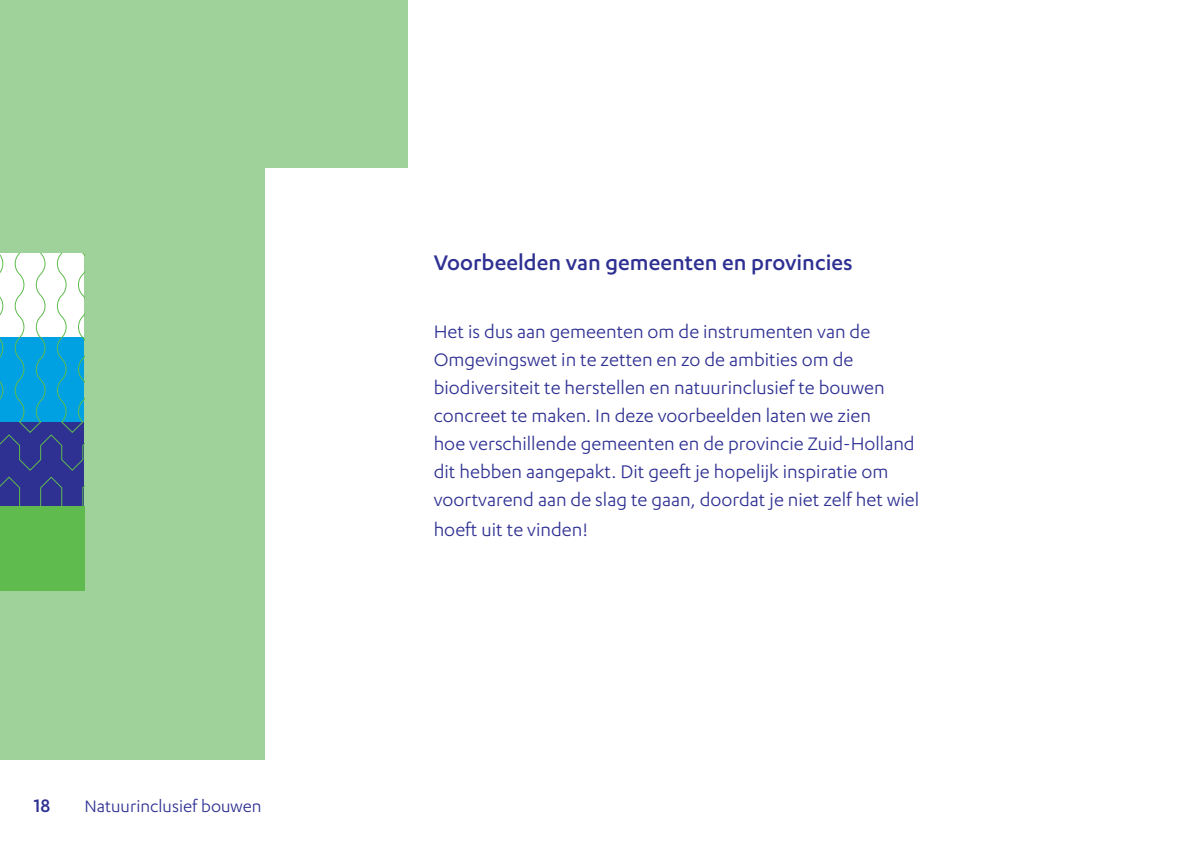
<style>
.page{position:relative;width:1191px;height:844px;background:#fff}
.page>*{position:absolute;margin:0;border:0;box-sizing:border-box;transform-origin:0 0}
.PZH_Paragraafkop_h3{font:500 24.5px "Karbon";color:#2e3092}
.PZH_Inleiding_-_Klein{font:21px/28.2px "Karbon";color:#2e3092}
.t1{font:500 21px "Karbon";color:#2e3092}
.t2{font:19.25px "Karbon";color:#2e3092}
</style>
<div class="page">
<div style="left:0;top:0;width:408px;height:759px;background:#9fd29a"></div>
<div style="left:265px;top:169px;width:841px;height:597px;background:#fff"></div>
<div style="left:0;top:506px;width:84px;height:84px;background:#5fbb4e"></div>
<svg style="left:0;top:253px;width:84px;height:253px;background:#639cca"></svg>
<p class="t1" style="left:34px;top:793px;width:18px">18</p>
<p class="t2" style="left:84px;top:795px;width:179px">Natuurinclusief bouwen</p>
<h2 class="PZH_Paragraafkop_h3" style="left:434px;top:249px;width:420px">Voorbeelden van gemeenten en provincies</h2>
<p class="PZH_Inleiding_-_Klein" style="left:434px;top:317px;width:487px">Het is dus aan gemeenten om de instrumenten van de Omgevingswet in te zetten en zo de ambities om de biodiversiteit te herstellen en natuurinclusief te bouwen concreet te maken. In deze voorbeelden laten we zien<br>hoe verschillende gemeenten en de provincie Zuid-Holland dit hebben aangepakt. Dit geeft je hopelijk inspiratie om voortvarend aan de slag te gaan, doordat je niet zelf het wiel hoeft uit te vinden!</p>
</div>
